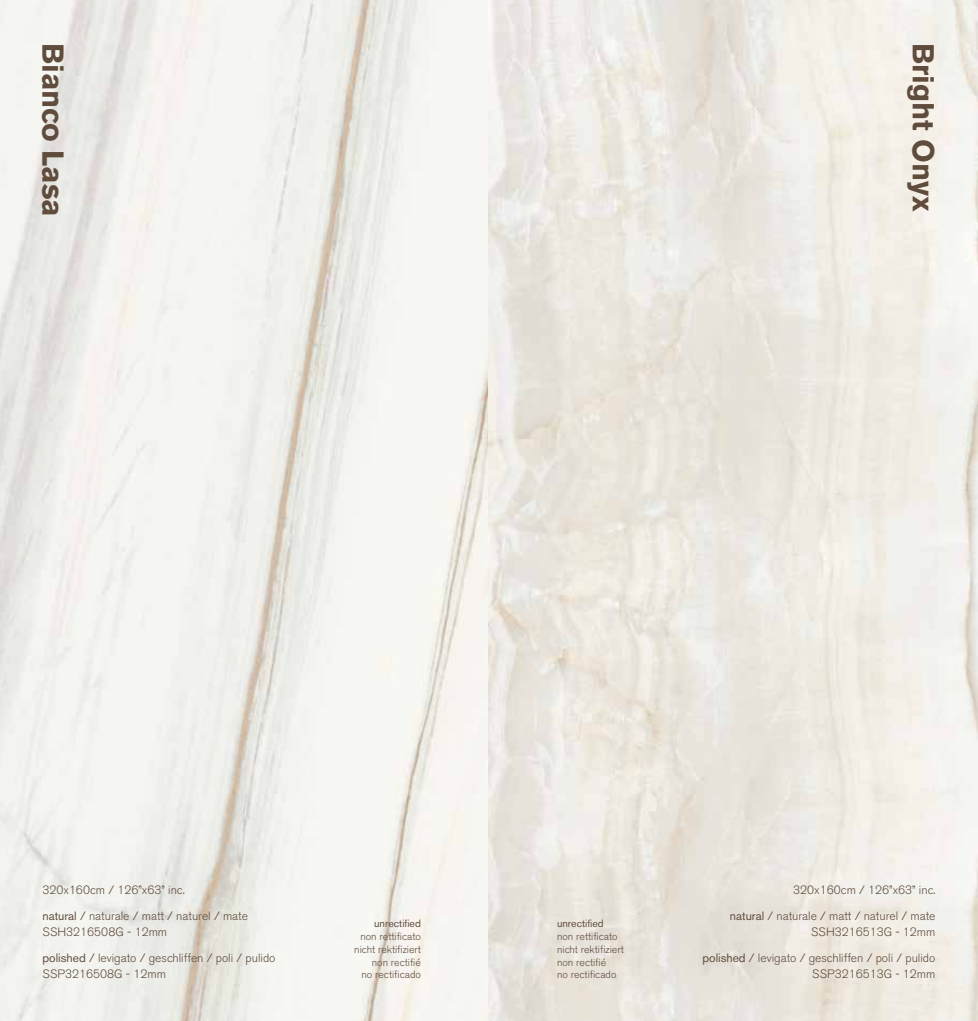
<style>
.page{position:relative;width:978px;height:1021px;background:#fff}
.page>*{position:absolute;margin:0;border:0;box-sizing:border-box;transform-origin:0 0}
.t1{font:700 30px "Akzidenz Grotesk BE";color:#604c3d}
.t2{font:300 12px/25.5px "Akzidenz Grotesk BE";color:#604c3d;text-align:right}
.t3{font:300 10.5px/12.8px "Akzidenz Grotesk BE";color:#604c3d}
.t4{font:10.5px "Akzidenz Grotesk BE";color:#604c3d}
.s1{font-weight:400}
</style>
<div class="page">
<img style="left:0;top:0;width:978px;height:1020px">
<h1 class="t1" style="left:70px;top:43px;width:176px;rotate:90deg">Bianco Lasa</h1>
<h1 class="t1" style="left:941px;top:43px;width:170px;rotate:90deg">Bright Onyx</h1>
<p class="t2" style="left:43px;top:877px;width:207px;text-align:left">320x160cm / 126”x63” inc.<br><span class="s1">natural</span> / naturale / matt / naturel / mate</p>
<p class="t2" style="left:43px;top:919px;width:235px;text-align:left">SSH3216508G - 12mm<br><span class="s1">polished</span> / levigato / geschliffen / poli / pulido</p>
<p class="t2" style="left:43px;top:961px;width:125px">SSP3216508G - 12mm</p>
<p class="t4" style="left:374px;top:917px;width:48px">unrectified</p>
<p class="t3" style="left:354px;top:930px;width:68px;text-align:right">non rettificato nicht rektifiziert non rectifié<br>no rectificado</p>
<p class="t4" style="left:557px;top:917px;width:48px">unrectified</p>
<p class="t3" style="left:557px;top:930px;width:68px">non rettificato nicht rektifiziert non rectifié<br>no rectificado</p>
<p class="t2" style="left:730px;top:877px;width:207px">320x160cm / 126”x63” inc.<br><span class="s1">natural</span> / naturale / matt / naturel / mate</p>
<p class="t2" style="left:702px;top:919px;width:235px">SSH3216513G - 12mm<br><span class="s1">polished</span> / levigato / geschliffen / poli / pulido</p>
<p class="t2" style="left:812px;top:961px;width:125px">SSP3216513G - 12mm</p>
</div>
